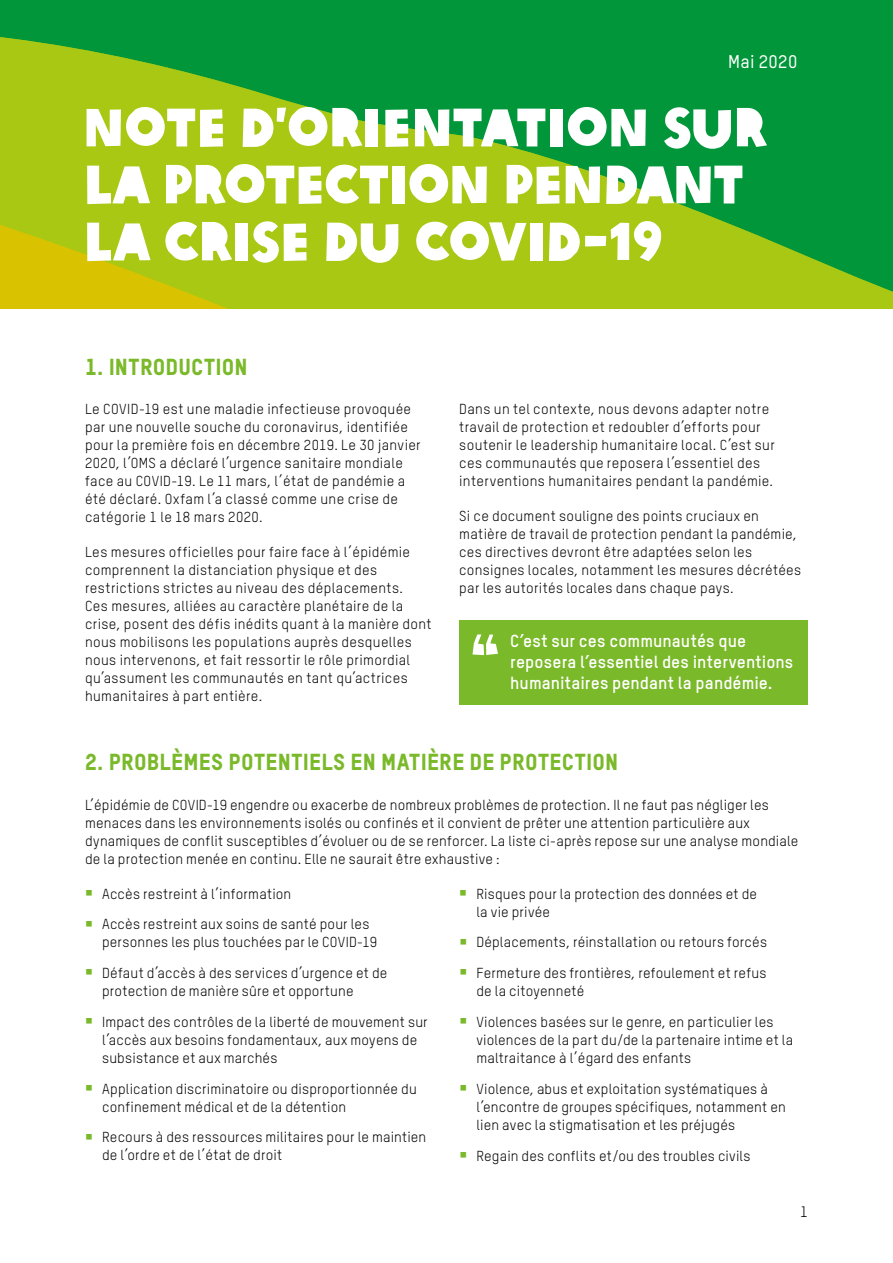
<style>
.page{position:relative;width:893px;height:1263px;background:#fff}
.page>*{position:absolute;margin:0;border:0;box-sizing:border-box;transform-origin:0 0}
.t1{font:52.5px/57px "Oxfam Global Headline";letter-spacing:-.01em;color:#fff}
.t2{font:22.8px "Oxfam TSTARPRO Headline";letter-spacing:.01em;color:#7ab929}
.t3{font:500 18px "Oxfam TSTARPRO";letter-spacing:.015em;color:#fff}
.t4{font:700 17.25px/21px "Oxfam TSTARPRO";letter-spacing:.005em;color:#fff}
.t5{font:15px "Oxfam TSTARPRO";color:#000}
.t6{font:14.25px/18px "Oxfam TSTARPRO";letter-spacing:.02em;color:#000}
</style>
<div class="page">
<div style="left:0;top:0;width:893px;height:13px;background:#009639"></div>
<svg style="left:0;top:13px;width:893px;height:295px;fill:#a8c813"></svg>
<div style="left:459px;top:621px;width:348px;height:84px;background:#7ab929"></div>
<svg style="left:472px;top:634px;width:26px;height:21px"></svg>
<p class="t3" style="left:728px;top:48px;width:71px">Mai 2020</p>
<h1 class="t1" style="left:83px;top:94px;width:685px">NOTE D’ORIENTATION SUR<br>LA PROTECTION PENDANT<br>LA CRISE DU COVID-19</h1>
<h2 class="t2" style="left:85px;top:352px;width:164px">1. INTRODUCTION</h2>
<p class="t6" style="left:85px;top:400px;width:337px">Le COVID-19 est une maladie infectieuse provoquée par une nouvelle souche du coronavirus, identifiée pour la première fois en décembre 2019. Le 30 janvier 2020, l’OMS a déclaré l’urgence sanitaire mondiale face au COVID-19. Le 11 mars, l’état de pandémie a été déclaré. Oxfam l’a classé comme une crise de catégorie 1 le 18 mars 2020.</p>
<p class="t6" style="left:85px;top:543px;width:348px">Les mesures officielles pour faire face à l’épidémie comprennent la distanciation physique et des restrictions strictes au niveau des déplacements.<br>Ces mesures, alliées au caractère planétaire de la crise, posent des défis inédits quant à la manière dont nous mobilisons les populations auprès desquelles nous intervenons, et fait ressortir le rôle primordial qu’assument les communautés en tant qu’actrices humanitaires à part entière.</p>
<p class="t6" style="left:459px;top:399px;width:317px">Dans un tel contexte, nous devons adapter notre travail de protection et redoubler d’efforts pour soutenir le leadership humanitaire local. C’est sur ces communautés que reposera l’essentiel des interventions humanitaires pendant la pandémie.</p>
<p class="t6" style="left:459px;top:506px;width:344px">Si ce document souligne des points cruciaux en matière de travail de protection pendant la pandémie, ces directives devront être adaptées selon les consignes locales, notamment les mesures décrétées par les autorités locales dans chaque pays.</p>
<p class="t4" style="left:510px;top:630px;width:285px">C’est sur ces communautés que reposera l’essentiel des interventions humanitaires pendant la pandémie.</p>
<h2 class="t2" style="left:85px;top:748px;width:535px">2. PROBLÈMES POTENTIELS EN MATIÈRE DE PROTECTION</h2>
<p class="t6" style="left:85px;top:795px;width:715px">L’épidémie de COVID-19 engendre ou exacerbe de nombreux problèmes de protection. Il ne faut pas négliger les menaces dans les environnements isolés ou confinés et il convient de prêter une attention particulière aux dynamiques de conflit susceptibles d’évoluer ou de se renforcer. La liste ci-après repose sur une analyse mondiale de la protection menée en continu. Elle ne saurait être exhaustive :</p>
<p class="t6" style="left:102px;top:878px;width:269px;line-height:30.8px">Accès restreint à l’information<br>Accès restreint aux soins de santé pour les</p>
<p class="t6" style="left:102px;top:927px;width:287px;line-height:30.8px">personnes les plus touchées par le COVID-19<br>Défaut d’accès à des services d’urgence et de</p>
<p class="t6" style="left:102px;top:975px;width:327px;line-height:30.8px">protection de manière sûre et opportune<br>Impact des contrôles de la liberté de mouvement sur</p>
<p class="t6" style="left:102px;top:1031px;width:317px">l’accès aux besoins fondamentaux, aux moyens de subsistance et aux marchés</p>
<p class="t6" style="left:102px;top:1079px;width:316px">Application discriminatoire ou disproportionnée du confinement médical et de la détention</p>
<p class="t6" style="left:102px;top:1128px;width:326px">Recours à des ressources militaires pour le maintien de l’ordre et de l’état de droit</p>
<p class="t6" style="left:476px;top:884px;width:282px">Risques pour la protection des données et de la vie privée</p>
<p class="t6" style="left:476px;top:927px;width:292px;line-height:30.8px">Déplacements, réinstallation ou retours forcés<br>Fermeture des frontières, refoulement et refus</p>
<p class="t6" style="left:476px;top:975px;width:299px;line-height:30.8px">de la citoyenneté<br>Violences basées sur le genre, en particulier les</p>
<p class="t6" style="left:476px;top:1031px;width:318px">violences de la part du/de la partenaire intime et la maltraitance à l’égard des enfants</p>
<p class="t6" style="left:476px;top:1079px;width:311px">Violence, abus et exploitation systématiques à l’encontre de groupes spécifiques, notamment en lien avec la stigmatisation et les préjugés</p>
<p class="t6" style="left:476px;top:1146px;width:276px">Regain des conflits et/ou des troubles civils</p>
<p class="t5" style="left:800px;top:1203px;width:9px">1</p>
</div>
